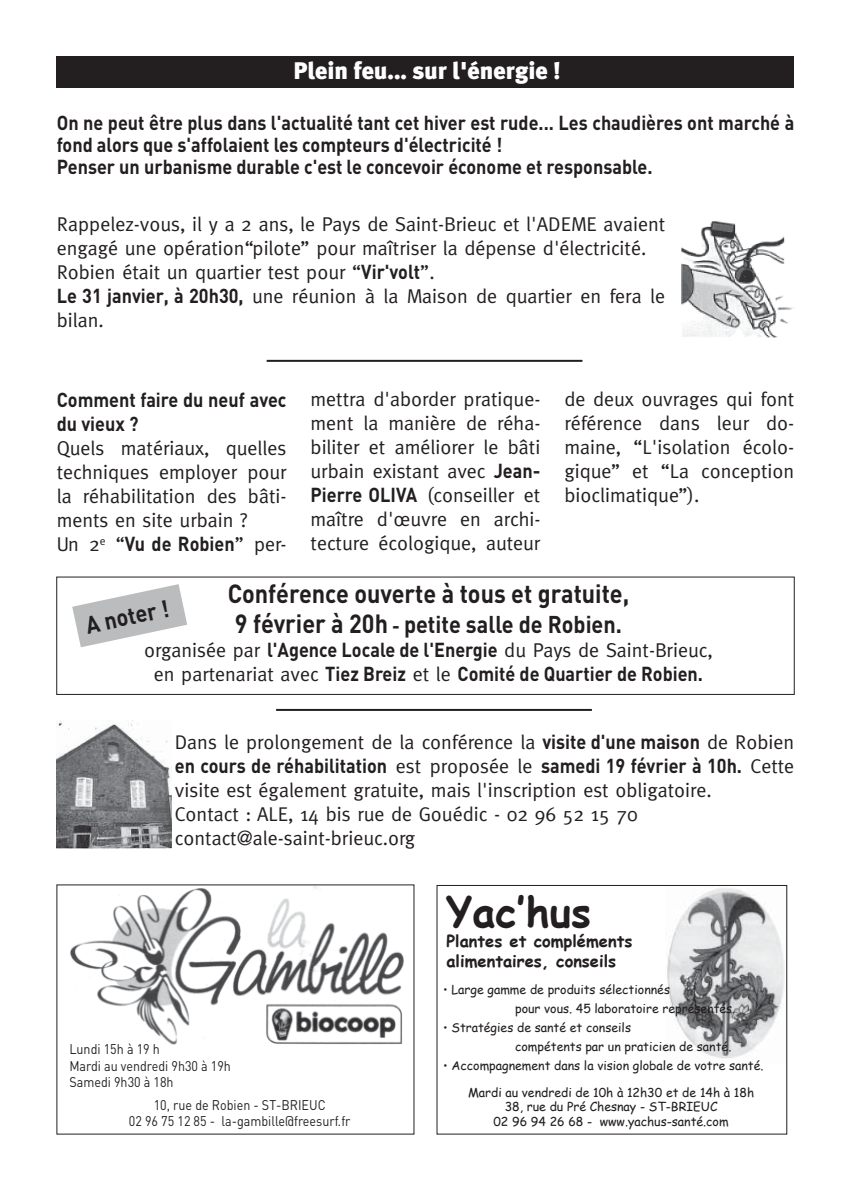
<style>
.page{position:relative;width:851px;height:1191px;background:#fff}
.page>*{position:absolute;margin:0;border:0;box-sizing:border-box;transform-origin:0 0}
.t1{font:700 41px "Comic Sans MS";color:#231f20}
.t2{font:700 26px "DIN";color:#231f20;scale:.9 1}
.t3{font:700 24px "DIN";color:#231f20;scale:.9 1}
.t4{font:900 24px "Meta Plus";color:#fff}
.t5{font:20px/24px "Meta";color:#231f20;text-align:justify}
.t6{font:700 20px/22px "DIN";color:#231f20;scale:.9 1}
.t7{font:700 16.4px/19.8px "Comic Sans MS";color:#231f20}
.t8{font:13.8px/16.6px "DIN";color:#231f20;scale:.9 1}
.t9{font:12.4px/19.2px "Comic Sans MS";color:#231f20}
.s1{font-family:"DIN";font-weight:700}
.s2{font-family:"Meta";font-weight:400}
.s3{font-size:26px}
.s4{font-size:20px}
</style>
<div class="page">
<div style="left:56px;top:576px;width:738px;height:119px;border:1px solid #231f20"></div>
<div style="left:57px;top:57px;width:737px;height:31px;background:#231f20"></div>
<img style="left:681px;top:221px;width:112px;height:117px">
<img style="left:57px;top:720px;width:114px;height:128px">
<hr style="left:266px;top:360px;width:316px;height:2px;background:#231f20">
<hr style="left:276px;top:709px;width:315px;height:2px;background:#231f20">
<img style="left:70px;top:886px;width:334px;height:159px">
<img style="left:667px;top:888px;width:117px;height:171px">
<svg style="left:72px;top:584px;width:115px;height:63px"></svg>
<p class="t4" style="left:293px;top:61px;width:269px">Plein feu... sur l'énergie !</p>
<p class="t6" style="left:57px;top:114px;width:820px">On ne peut être plus dans l'actualité tant cet hiver est rude... Les chaudières ont marché à fond alors que s'affolaient les compteurs d'électricité !<br>Penser un urbanisme durable c'est le concevoir économe et responsable.</p>
<p class="t5" style="left:57px;top:214px;width:610px;text-align:left">Rappelez-vous, il y a 2 ans, le Pays de Saint-Brieuc et l'ADEME avaient engagé une opération“pilote” pour maîtriser la dépense d'électricité.<br>Robien était un quartier test pour “<span class="s1">Vir'volt</span>”.<br><span class="s1">Le 31 janvier, à 20h30,</span> une réunion à la Maison de quartier en fera le bilan.</p>
<p class="t6" style="left:57px;top:390px;width:257px;line-height:24px">Comment faire du neuf avec du vieux ?</p>
<p class="t5" style="left:57px;top:438px;width:231px">Quels matériaux, quelles techniques employer pour la réhabilitation des bâti&shy;ments en site urbain ?</p>
<p class="t6" style="left:57px;top:535px;width:257px"><span class="s2">Un 2</span><sup>e</sup> <span class="s2">“</span>Vu de Robien<span class="s2">” per-</span></p>
<p class="t5" style="left:310px;top:389px;width:231px">mettra d'aborder pratique&shy;ment la manière de réha&shy;biliter et améliorer le bâti urbain existant avec <span class="s1">Jean-Pierre OLIVA</span> (conseiller et maître d'œuvre en archi&shy;tecture écologique, auteur</p>
<p class="t5" style="left:564px;top:389px;width:231px">de deux ouvrages qui font référence dans leur do&shy;maine, “L'isolation écolo&shy;gique” et “La conception bioclimatique”).</p>
<h2 class="t2" style="left:228px;top:584px;width:447px">Conférence ouverte à tous et gratuite,</h2>
<p class="t3" style="left:235px;top:616px;width:431px"><span class="s3">9 février à 20h</span> <span class="s4">-</span> petite salle de Robien.</p>
<p class="t5" style="left:144px;top:639px;width:570px">organisée par <span class="s1">l'Agence Locale de l'Energie</span> du Pays de Saint-Brieuc,</p>
<p class="t6" style="left:154px;top:664px;width:611px"><span class="s2">en partenariat avec</span> Tiez Breiz <span class="s2">et le</span> Comité de Quartier de Robien.</p>
<p class="t3" style="left:84px;top:617px;width:96px;rotate:-12deg">A noter !</p>
<p class="t5" style="left:175px;top:732px;width:620px">Dans le prolongement de la conférence la <span class="s1">visite d'une maison</span> de Robien</p>
<p class="t6" style="left:175px;top:756px;width:689px">en cours de réhabilitation <span class="s2">est proposée le</span> samedi 19 février à 10h. <span class="s2">Cette</span></p>
<p class="t5" style="left:175px;top:780px;width:538px;text-align:left">visite est également gratuite, mais l'inscription est obligatoire.<br>Contact : ALE, 14 bis rue de Gouédic - 02 96 52 15 70 contact@ale-saint-brieuc.org</p>
<p class="t8" style="left:69px;top:1042px;width:181px">Lundi 15h à 19 h<br>Mardi au vendredi 9h30 à 19h<br>Samedi 9h30 à 18h</p>
<p class="t8" style="left:129px;top:1098px;width:248px;text-align:center">10, rue de Robien - ST-BRIEUC<br>02 96 75 12 85 - la-gambille@freesurf.fr</p>
<h1 class="t1" style="left:446px;top:882px;width:146px">Yac’hus</h1>
<p class="t7" style="left:446px;top:930px;width:187px">Plantes et compléments alimentaires, conseils</p>
<p class="t9" style="left:515px;top:979px;width:222px;text-indent:-72px">• Large gamme de produits sélectionnés<br>pour vous. 45 laboratoire représentés.</p>
<p class="t9" style="left:515px;top:1017px;width:218px;text-indent:-72px">• Stratégies de santé et conseils<br>compétents par un praticien de santé.</p>
<p class="t9" style="left:468px;top:1052px;width:297px;line-height:26.2px;text-indent:-25px">• Accompagnement dans la vision globale de votre santé.<br>Mardi au vendredi de 10h à 12h30 et de 14h à 18h</p>
<p class="t9" style="left:493px;top:1099px;width:237px;line-height:14.8px;text-align:center">38, rue du Pré Chesnay - ST-BRIEUC<br>02 96 94 26 68 - www.yachus-santé.com</p>
</div>
